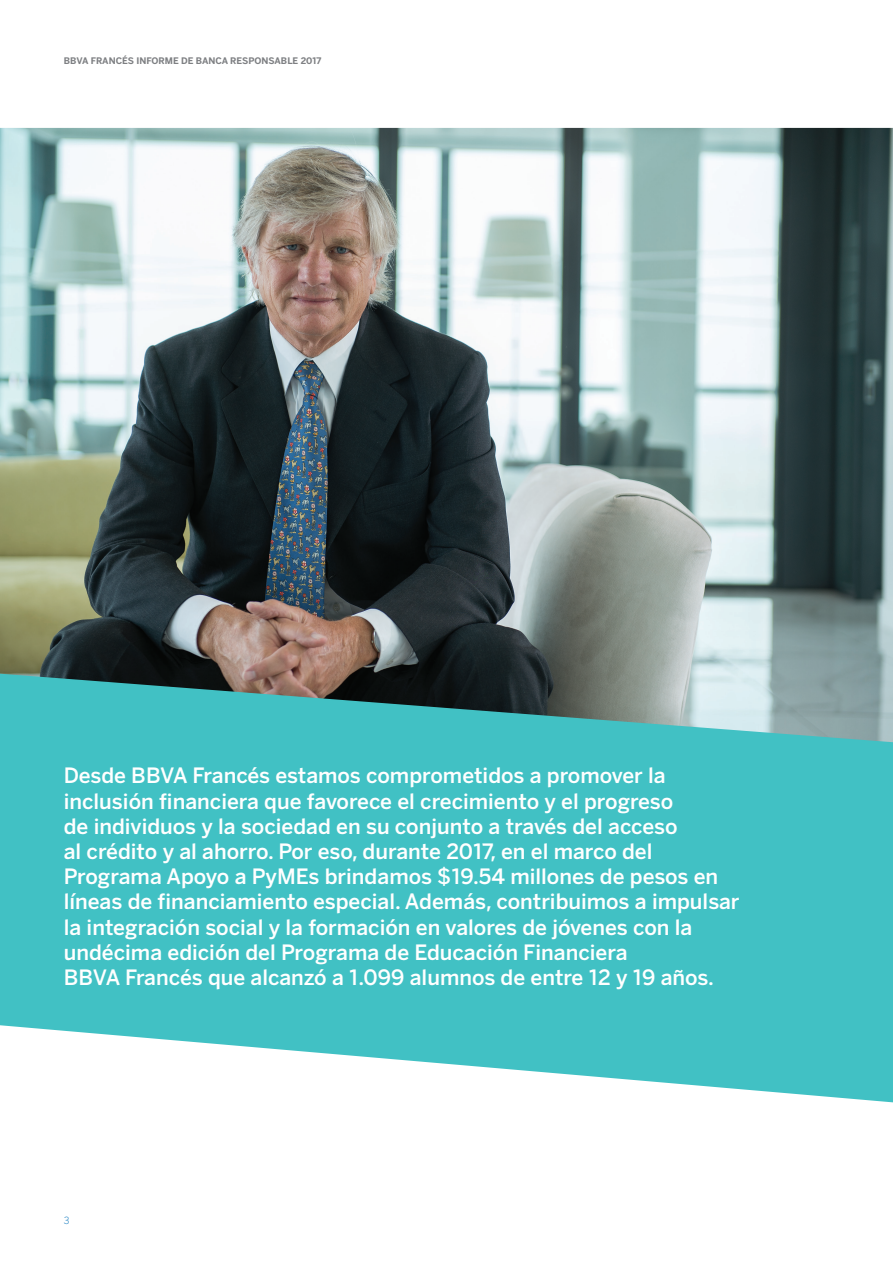
<style>
.page{position:relative;width:893px;height:1263px;background:#fff}
.page>*{position:absolute;margin:0;border:0;box-sizing:border-box;transform-origin:0 0}
.t1{font:500 21px/25.2px "Benton Sans BBVA";color:#fff}
.t2{font:300 9.75px "Benton Sans BBVA";color:#0071bb}
.t3{font:700 9px "Benton Sans BBVA";color:#7e8083}
</style>
<div class="page">
<svg style="left:0;top:742px;width:893px;height:360px;background:#55c7ca"></svg>
<img style="left:0;top:128px;width:893px;height:614px">
<p class="t3" style="left:64px;top:55px;width:259px">BBVA FRANCÉS INFORME DE BANCA RESPONSABLE 2017</p>
<p class="t1" style="left:64px;top:763px;width:611px">Desde BBVA Francés estamos comprometidos a promover la inclusión financiera que favorece el crecimiento y el progreso</p>
<p class="t1" style="left:64px;top:814px;width:615px">de individuos y la sociedad en su conjunto a través del acceso</p>
<p class="t1" style="left:64px;top:839px;width:677px">al crédito y al ahorro. Por eso, durante 2017, en el marco del Programa Apoyo a PyMEs brindamos $19.54 millones de pesos en líneas de financiamiento especial. Además, contribuimos a impulsar la integración social y la formación en valores de jóvenes con la undécima edición del Programa de Educación Financiera</p>
<p class="t1" style="left:64px;top:965px;width:652px">BBVA Francés que alcanzó a 1.099 alumnos de entre 12 y 19 años.</p>
<p class="t2" style="left:64px;top:1214px;width:7px">3</p>
</div>
